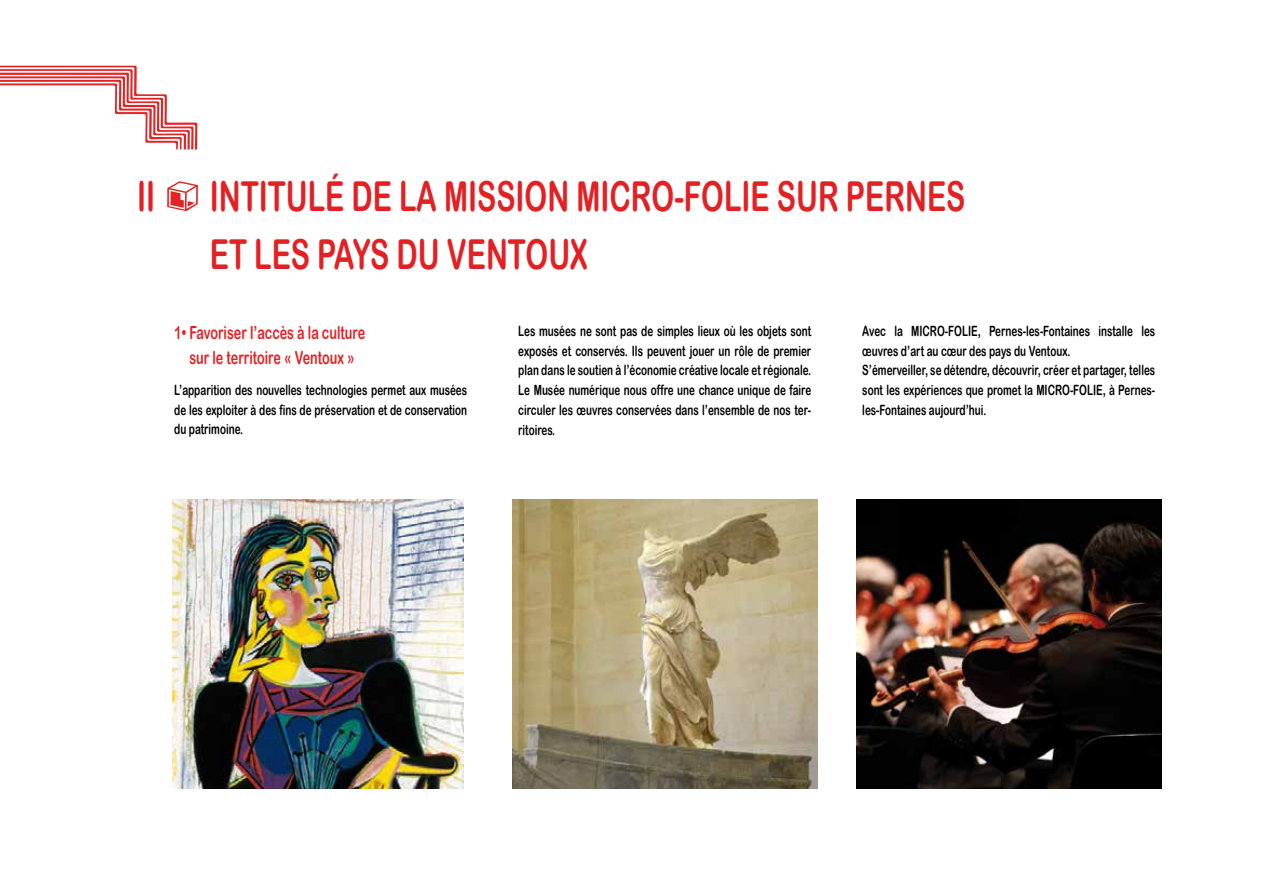
<style>
.page{position:relative;width:1263px;height:893px;background:#fff}
.page>*{position:absolute;margin:0;border:0;box-sizing:border-box;transform-origin:0 0}
.t1{font:41.25px/57.6px "Arial Rounded MT Bold";color:#e32124;scale:.7 1}
.t2{font:18px/25.2px "Arial Rounded MT Bold";color:#e32124;text-align:center;scale:.7 1}
.t3{font:14.25px/19.8px "Arial Rounded MT Bold";color:#000;text-align:justify;scale:.7 1}
</style>
<div class="page">
<svg style="left:167px;top:181px;width:31px;height:30px"></svg>
<svg style="left:0;top:65px;width:198px;height:84px"></svg>
<img style="left:172px;top:499px;width:292px;height:289px">
<img style="left:512px;top:499px;width:305px;height:289px">
<img style="left:856px;top:499px;width:305px;height:289px">
<h1 class="t1" style="left:137px;top:167px;width:27px">II</h1>
<h1 class="t1" style="left:210px;top:167px;width:1081px">INTITULÉ DE LA MISSION MICRO-FOLIE SUR PERNES<br>ET LES PAYS DU VENTOUX</h1>
<p class="t2" style="left:174px;top:320px;width:274px">1• Favoriser l’accès à la culture sur le territoire « Ventoux »</p>
<p class="t3" style="left:174px;top:380px;width:420px">L’apparition des nouvelles technologies permet aux musées de les exploiter à des fins de préservation et de conservation du patrimoine.</p>
<p class="t3" style="left:518px;top:321px;width:420px">Les musées ne sont pas de simples lieux où les objets sont exposés et conservés. Ils peuvent jouer un rôle de premier plan dans le soutien à l’économie créative locale et régionale.<br>Le Musée numérique nous offre une chance unique de faire circuler les œuvres conservées dans l’ensemble de nos ter&shy;ritoires.</p>
<p class="t3" style="left:862px;top:321px;width:420px;text-align:left">Avec la MICRO-FOLIE, Pernes-les-Fontaines installe les œuvres d’art au cœur des pays du Ventoux.<br>S’émerveiller, se détendre, découvrir, créer et partager, telles sont les expériences que promet la MICRO-FOLIE, à Pernes&shy;les-Fontaines aujourd’hui.</p>
</div>
